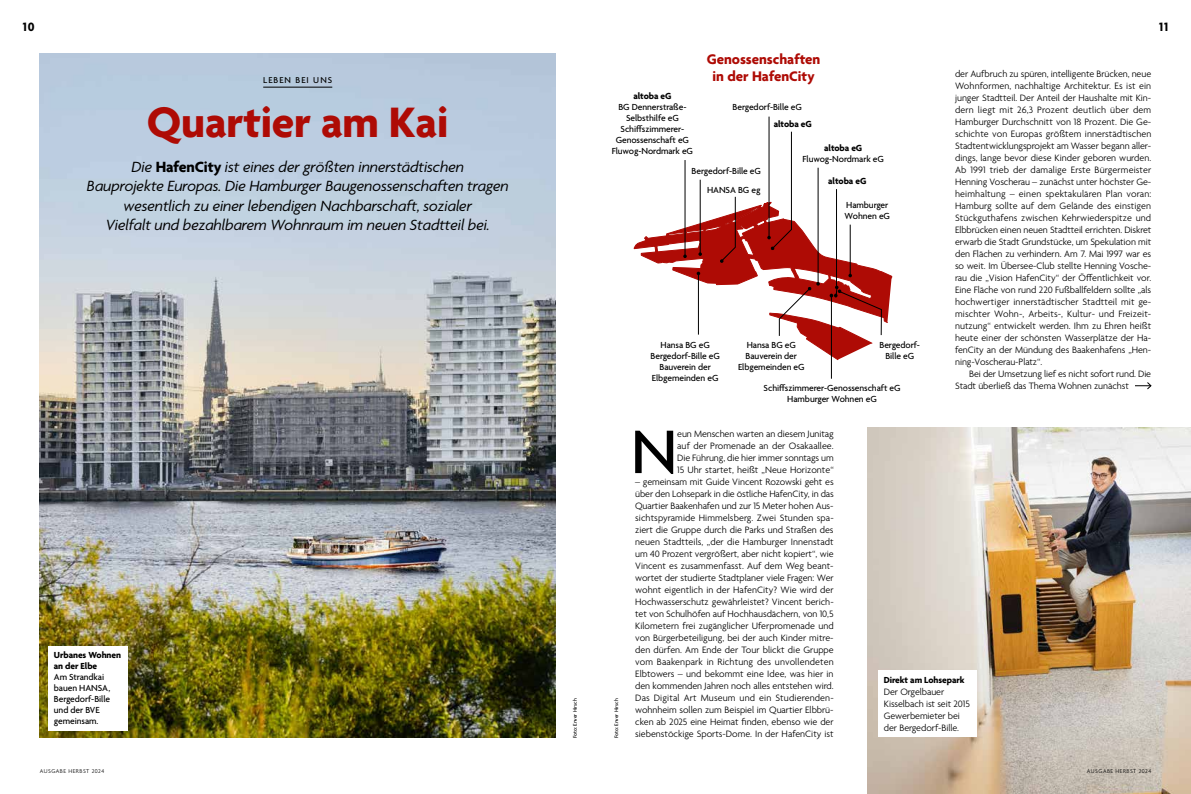
<style>
.page{position:relative;width:1191px;height:794px;background:#fff}
.page>*{position:absolute;margin:0;border:0;box-sizing:border-box;transform-origin:0 0}
.t1{font:500 66.4px "Agenda";color:#000}
.t2{font:700 46px "Agenda";letter-spacing:-.005em;color:#ae0b05}
.t3{font:italic 16px/19.5px "Agenda";letter-spacing:-.01em;color:#000;text-align:center}
.t4{font:700 15px/17.2px "Agenda";color:#ae0b05;text-align:center}
.t5{font:700 13px "Agenda";color:#000}
.t6{font:300 10px/12px "Agenda";letter-spacing:-.005em;color:#000;text-align:justify}
.t7{font:500 9.5px/11px "Agenda";letter-spacing:-.005em;color:#000;text-align:center}
.t8{font:700 9.5px/11px "Agenda";letter-spacing:-.005em;color:#000}
.t9{font:500 9.2px "Agenda";letter-spacing:.115em;color:#000}
.t10{font:300 6px "Agenda";letter-spacing:.08em;color:#000}
.t11{font:500 5.5px "Agenda";letter-spacing:-.005em;color:#000}
.s1{font-weight:700;font-style:normal}
</style>
<div class="page">
<svg style="left:633px;top:201px;width:259px;height:159px"></svg>
<hr style="left:698px;top:273px;width:1px;height:61px;background:#000">
<hr style="left:831px;top:296px;width:1px;height:83px;background:#000">
<hr style="left:769px;top:117px;width:1px;height:120px;background:#000">
<hr style="left:685px;top:160px;width:1px;height:96px;background:#000">
<svg style="left:683px;top:254px;width:4px;height:4px"></svg>
<svg style="left:720px;top:196px;width:16px;height:67px"></svg>
<hr style="left:700px;top:180px;width:1px;height:74px;background:#000">
<svg style="left:698px;top:252px;width:4px;height:4px"></svg>
<hr style="left:818px;top:168px;width:1px;height:116px;background:#000">
<hr style="left:836px;top:189px;width:1px;height:98px;background:#000">
<hr style="left:850px;top:225px;width:1px;height:50px;background:#000">
<svg style="left:779px;top:282px;width:41px;height:54px"></svg>
<svg style="left:767px;top:131px;width:25px;height:119px"></svg>
<img style="left:867px;top:427px;width:324px;height:367px">
<img style="left:40px;top:54px;width:516px;height:683px">
<hr style="left:263px;top:87px;width:69px;height:1px;background:#000">
<div style="left:48px;top:646px;width:80px;height:84px;background:#fff"></div>
<div style="left:878px;top:670px;width:99px;height:66px;background:#fff"></div>
<svg style="left:1135px;top:382px;width:16px;height:8px"></svg>
<svg style="left:829px;top:286px;width:53px;height:49px"></svg>
<h3 class="t5" style="left:23px;top:19px;width:13px">10</h3>
<h3 class="t5" style="left:1159px;top:19px;width:11px">11</h3>
<p class="t9" style="left:263px;top:75px;width:70px">LEBEN BEI UNS</p>
<h2 class="t2" style="left:147px;top:98px;width:303px">Quartier am Kai</h2>
<p class="t3" style="left:87px;top:157px;width:423px">Die <span class="s1">HafenCity</span> ist eines der größten innerstädtischen<br>Bauprojekte Europas. Die Hamburger Baugenossenschaften tragen wesentlich zu einer lebendigen Nachbarschaft, sozialer<br>Vielfalt und bezahlbarem Wohnraum im neuen Stadtteil bei.</p>
<h3 class="t4" style="left:706px;top:51px;width:115px">Genossenschaften in der HafenCity</h3>
<p class="t8" style="left:633px;top:91px;width:40px">altoba eG</p>
<p class="t7" style="left:612px;top:102px;width:83px">BG Dennerstraße-<br>Selbsthilfe eG<br>Schiffszimmerer-<br>Genossenschaft eG<br>Fluwog-Nordmark eG</p>
<p class="t7" style="left:732px;top:102px;width:71px">Bergedorf-Bille eG</p>
<p class="t8" style="left:773px;top:119px;width:40px">altoba eG</p>
<p class="t8" style="left:824px;top:143px;width:40px">altoba eG</p>
<p class="t7" style="left:802px;top:154px;width:83px">Fluwog-Nordmark eG</p>
<p class="t8" style="left:828px;top:176px;width:40px">altoba eG</p>
<p class="t7" style="left:691px;top:165px;width:71px">Bergedorf-Bille eG</p>
<p class="t7" style="left:707px;top:185px;width:55px">HANSA BG eg</p>
<p class="t7" style="left:844px;top:200px;width:47px;text-align:left">Hamburger<br>Wohnen eG</p>
<p class="t7" style="left:879px;top:340px;width:42px">Bergedorf-<br>Bille eG</p>
<p class="t7" style="left:650px;top:340px;width:71px">Hansa BG eG<br>Bergedorf-Bille eG<br>Bauverein der<br>Elbgemeinden eG</p>
<p class="t7" style="left:738px;top:340px;width:68px">Hansa BG eG<br>Bauverein der<br>Elbgemeinden eG</p>
<p class="t7" style="left:763px;top:383px;width:138px">Schiffszimmerer-Genossenschaft eG<br>Hamburger Wohnen eG</p>
<p class="t6" style="left:955px;top:68px;width:198px">der Aufbruch zu spüren, intelligente Brücken, neue Wohnformen, nachhaltige Architektur. Es ist ein junger Stadtteil. Der Anteil der Haushalte mit Kin&shy;dern liegt mit 26,3 Prozent deutlich über dem Hamburger Durchschnitt von 18 Prozent. Die Ge&shy;schichte von Europas größtem innerstädtischen Stadtentwicklungsprojekt am Wasser begann aller&shy;dings, lange bevor diese Kinder geboren wurden.<br>Ab 1991 trieb der damalige Erste Bürgermeister Henning Voscherau – zunächst unter höchster Ge&shy;heimhaltung – einen spektakulären Plan voran:<br>Hamburg sollte auf dem Gelände des einstigen Stückguthafens zwischen Kehrwiederspitze und Elbbrücken einen neuen Stadtteil errichten. Diskret erwarb die Stadt Grundstücke, um Spekulation mit den Flächen zu verhindern. Am 7. Mai 1997 war es so weit. Im Übersee-Club stellte Henning Vosche&shy;rau die „Vision HafenCity“ der Öffentlichkeit vor.<br>Eine Fläche von rund 220 Fußballfeldern sollte „als hochwertiger innerstädtischer Stadtteil mit ge&shy;mischter Wohn-, Arbeits-, Kultur- und Freizeit&shy;nutzung“ entwickelt werden. Ihm zu Ehren heißt heute einer der schönsten Wasserplätze der Ha&shy;fenCity an der Mündung des Baakenhafens „Hen&shy;ning-Voscherau-Platz“.</p>
<p class="t6" style="left:955px;top:368px;width:198px;text-indent:14px">Bei der Umsetzung lief es nicht sofort rund. Die<br>Stadt überließ das Thema Wohnen zunächst</p>
<h1 class="t1" style="left:631px;top:416px;width:48px">N</h1>
<p class="t6" style="left:677px;top:428px;width:158px">eun Menschen warten an diesem Junitag auf der Promenade an der Osakaallee.<br>Die Führung, die hier immer sonntags um 15 Uhr startet, heißt „Neue Horizonte“</p>
<p class="t6" style="left:635px;top:476px;width:200px">– gemeinsam mit Guide Vincent Rozowski geht es über den Lohsepark in die östliche HafenCity, in das Quartier Baakenhafen und zur 15 Meter hohen Aus&shy;sichtspyramide Himmelsberg. Zwei Stunden spa&shy;ziert die Gruppe durch die Parks und Straßen des neuen Stadtteils, „der die Hamburger Innenstadt um 40 Prozent vergrößert, aber nicht kopiert“, wie Vincent es zusammenfasst. Auf dem Weg beant&shy;wortet der studierte Stadtplaner viele Fragen: Wer wohnt eigentlich in der HafenCity? Wie wird der Hochwasserschutz gewährleistet? Vincent berich&shy;tet von Schulhöfen auf Hochhausdächern, von 10,5<br>Kilometern frei zugänglicher Uferpromenade und von Bürgerbeteiligung, bei der auch Kinder mitre&shy;den dürfen. Am Ende der Tour blickt die Gruppe vom Baakenpark in Richtung des unvollendeten Elbtowers – und bekommt eine Idee, was hier in den kommenden Jahren noch alles entstehen wird.<br>Das Digital Art Museum und ein Studierenden&shy;wohnheim sollen zum Beispiel im Quartier Elbbrü&shy;cken ab 2025 eine Heimat finden, ebenso wie der siebenstöckige Sports-Dome. In der HafenCity ist</p>
<p class="t8" style="left:54px;top:650px;width:69px">Urbanes Wohnen an der Elbe</p>
<p class="t7" style="left:54px;top:672px;width:58px;text-align:left">Am Strandkai bauen HANSA,<br>Bergedorf-Bille und der BVE gemeinsam.</p>
<p class="t8" style="left:884px;top:675px;width:82px">Direkt am Lohsepark</p>
<p class="t6" style="left:884px;top:686px;width:87px;text-align:left">Der Orgelbauer<br>Kisselbach ist seit 2015<br>Gewerbemieter bei der Bergedorf-Bille.</p>
<p class="t11" style="left:572px;top:738px;width:41px;rotate:-90deg">Foto: Enver Hirsch</p>
<p class="t11" style="left:613px;top:738px;width:41px;rotate:-90deg">Foto: Enver Hirsch</p>
<p class="t10" style="left:40px;top:767px;width:66px">AUSGABE HERBST 2024</p>
<p class="t10" style="left:1086px;top:767px;width:66px">AUSGABE HERBST 2024</p>
</div>
